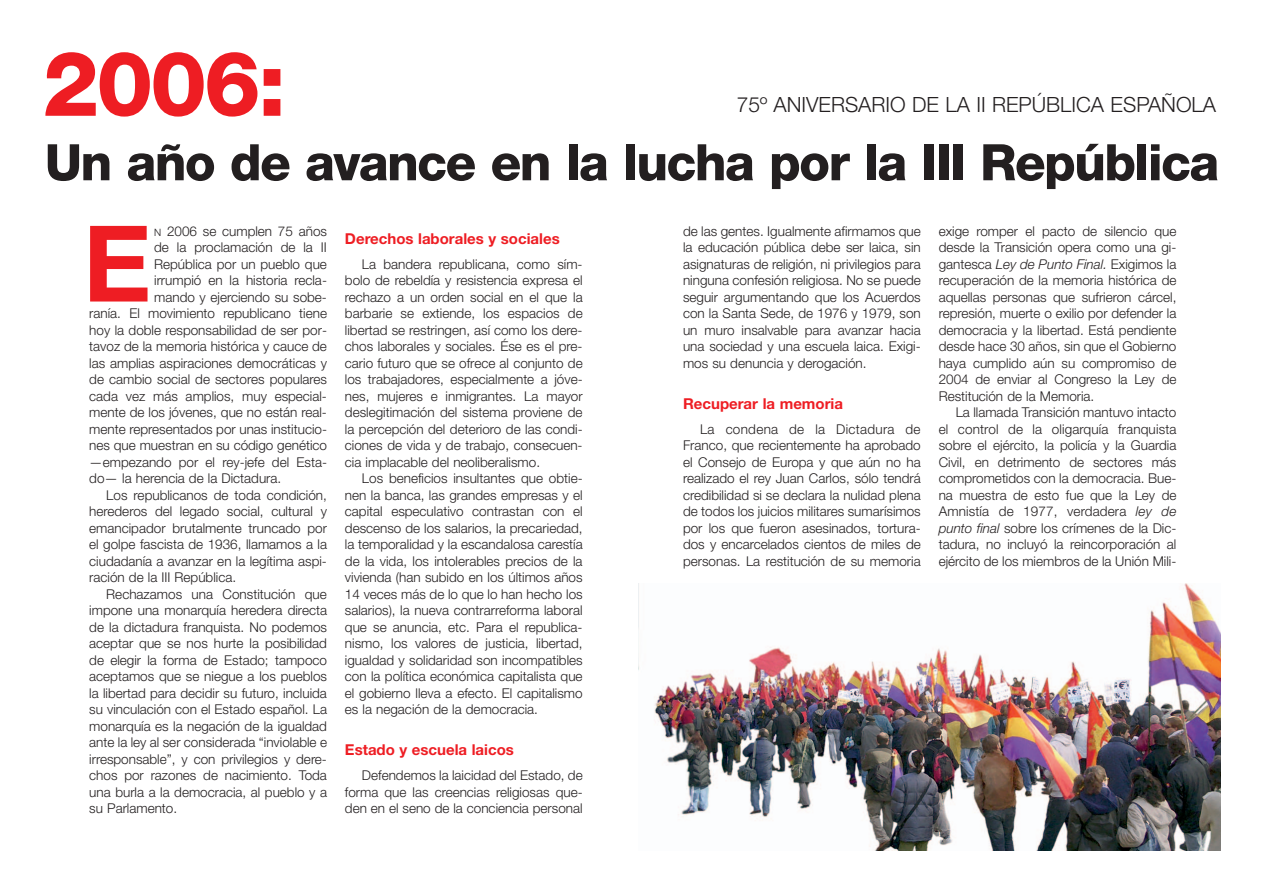
<style>
.page{position:relative;width:1263px;height:893px;background:#fff}
.page>*{position:absolute;margin:0;border:0;box-sizing:border-box;transform-origin:0 0}
.t1{font:700 105.9px "Helvetica Neue";color:#ee1d23}
.t2{font:800 90px "Helvetica Neue";color:#ee1d23}
.t3{font:800 50.4px "Helvetica Neue";letter-spacing:-.03em;color:#231f20}
.t4{font:300 21px "Helvetica Neue";color:#231f20}
.t5{font:700 15px "Helvetica Neue";color:#ee1d23}
.t6{font:300 13.5px/16.5px "Helvetica Neue";color:#231f20;text-align:justify}
.s1{font-size:10.2px}
.s2{font-style:italic}
</style>
<div class="page">
<img style="left:639px;top:583px;width:581px;height:267px">
<h2 class="t2" style="left:43px;top:52px;width:245px">2006:</h2>
<h3 class="t3" style="left:45px;top:144px;width:1176px">Un año de avance en la lucha por la III República</h3>
<h3 class="t4" style="left:737px;top:97px;width:481px">75º ANIVERSARIO DE LA II REPÚBLICA ESPAÑOLA</h3>
<h1 class="t1" style="left:83px;top:226px;width:70px">E</h1>
<p class="t6" style="left:154px;top:224px;width:174px"><span class="s1">N</span> 2006 se cumplen 75 años</p>
<p class="t6" style="left:154px;top:240px;width:174px">de la proclamación de la II</p>
<p class="t6" style="left:154px;top:257px;width:174px">República por un pueblo que</p>
<p class="t6" style="left:154px;top:273px;width:174px">irrumpió en la historia recla-</p>
<p class="t6" style="left:154px;top:290px;width:174px">mando y ejerciendo su sobe-</p>
<p class="t6" style="left:89px;top:306px;width:239px">ranía. El movimiento republicano tiene</p>
<p class="t6" style="left:89px;top:323px;width:239px">hoy la doble responsabilidad de ser por-</p>
<p class="t6" style="left:89px;top:339px;width:239px">tavoz de la memoria histórica y cauce de</p>
<p class="t6" style="left:89px;top:356px;width:239px">las amplias aspiraciones democráticas y</p>
<p class="t6" style="left:89px;top:372px;width:239px">de cambio social de sectores populares</p>
<p class="t6" style="left:89px;top:389px;width:239px">cada vez más amplios, muy especial-</p>
<p class="t6" style="left:89px;top:405px;width:239px">mente de los jóvenes, que no están real-</p>
<p class="t6" style="left:89px;top:422px;width:239px">mente representados por unas institucio-</p>
<p class="t6" style="left:89px;top:438px;width:239px">nes que muestran en su código genético</p>
<p class="t6" style="left:89px;top:455px;width:239px">—empezando por el rey-jefe del Esta-</p>
<p class="t6" style="left:89px;top:471px;width:193px">do— la herencia de la Dictadura.</p>
<p class="t6" style="left:106px;top:488px;width:222px">Los republicanos de toda condición,</p>
<p class="t6" style="left:89px;top:504px;width:239px">herederos del legado social, cultural y</p>
<p class="t6" style="left:89px;top:521px;width:239px">emancipador brutalmente truncado por</p>
<p class="t6" style="left:89px;top:537px;width:239px">el golpe fascista de 1936, llamamos a la</p>
<p class="t6" style="left:89px;top:554px;width:239px">ciudadanía a avanzar en la legítima aspi-</p>
<p class="t6" style="left:89px;top:570px;width:148px">ración de la III República.</p>
<p class="t6" style="left:106px;top:587px;width:222px">Rechazamos una Constitución que</p>
<p class="t6" style="left:89px;top:603px;width:239px">impone una monarquía heredera directa</p>
<p class="t6" style="left:89px;top:620px;width:239px">de la dictadura franquista. No podemos</p>
<p class="t6" style="left:89px;top:636px;width:239px">aceptar que se nos hurte la posibilidad</p>
<p class="t6" style="left:89px;top:653px;width:239px">de elegir la forma de Estado; tampoco</p>
<p class="t6" style="left:89px;top:669px;width:239px">aceptamos que se niegue a los pueblos</p>
<p class="t6" style="left:89px;top:686px;width:239px">la libertad para decidir su futuro, incluida</p>
<p class="t6" style="left:89px;top:702px;width:239px">su vinculación con el Estado español. La</p>
<p class="t6" style="left:89px;top:719px;width:239px">monarquía es la negación de la igualdad</p>
<p class="t6" style="left:89px;top:735px;width:239px">ante la ley al ser considerada “inviolable e</p>
<p class="t6" style="left:89px;top:752px;width:239px">irresponsable”, y con privilegios y dere-</p>
<p class="t6" style="left:89px;top:768px;width:239px">chos por razones de nacimiento. Toda</p>
<p class="t6" style="left:89px;top:785px;width:239px">una burla a la democracia, al pueblo y a</p>
<p class="t6" style="left:89px;top:801px;width:89px">su Parlamento.</p>
<p class="t5" style="left:345px;top:233px;width:216px">Derechos laborales y sociales</p>
<p class="t6" style="left:345px;top:257px;width:239px;text-indent:17px">La bandera republicana, como sím&shy;bolo de rebeldía y resistencia expresa el rechazo a un orden social en el que la barbarie se extiende, los espacios de libertad se restringen, así como los dere&shy;chos laborales y sociales. Ése es el pre&shy;cario futuro que se ofrece al conjunto de los trabajadores, especialmente a jóve&shy;nes, mujeres e inmigrantes. La mayor deslegitimación del sistema proviene de la percepción del deterioro de las condi&shy;ciones de vida y de trabajo, consecuen&shy;cia implacable del neoliberalismo.</p>
<p class="t6" style="left:345px;top:471px;width:239px;text-indent:17px">Los beneficios insultantes que obtie&shy;nen la banca, las grandes empresas y el capital especulativo contrastan con el descenso de los salarios, la precariedad, la temporalidad y la escandalosa carestía de la vida, los intolerables precios de la vivienda (han subido en los últimos años 14 veces más de lo que lo han hecho los salarios), la nueva contrarreforma laboral que se anuncia, etc. Para el republica&shy;nismo, los valores de justicia, libertad, igualdad y solidaridad son incompatibles con la política económica capitalista que el gobierno lleva a efecto. El capitalismo es la negación de la democracia.</p>
<p class="t5" style="left:345px;top:745px;width:170px">Estado y escuela laicos</p>
<p class="t6" style="left:345px;top:768px;width:239px;text-indent:17px">Defendemos la laicidad del Estado, de forma que las creencias religiosas que&shy;den en el seno de la conciencia personal</p>
<p class="t6" style="left:683px;top:224px;width:239px">de las gentes. Igualmente afirmamos que la educación pública debe ser laica, sin asignaturas de religión, ni privilegios para ninguna confesión religiosa. No se puede seguir argumentando que los Acuerdos con la Santa Sede, de 1976 y 1979, son un muro insalvable para avanzar hacia una sociedad y una escuela laica. Exigi&shy;mos su denuncia y derogación.</p>
<p class="t5" style="left:683px;top:398px;width:161px">Recuperar la memoria</p>
<p class="t6" style="left:683px;top:422px;width:239px;text-indent:17px">La condena de la Dictadura de Franco, que recientemente ha aprobado el Consejo de Europa y que aún no ha realizado el rey Juan Carlos, sólo tendrá credibilidad si se declara la nulidad plena de todos los juicios militares sumarísimos por los que fueron asesinados, tortura&shy;dos y encarcelados cientos de miles de personas. La restitución de su memoria</p>
<p class="t6" style="left:939px;top:224px;width:239px">exige romper el pacto de silencio que desde la Transición opera como una gi&shy;gantesca <span class="s2">Ley de Punto Final.</span> Exigimos la recuperación de la memoria histórica de aquellas personas que sufrieron cárcel, represión, muerte o exilio por defender la democracia y la libertad. Está pendiente desde hace 30 años, sin que el Gobierno haya cumplido aún su compromiso de 2004 de enviar al Congreso la Ley de Restitución de la Memoria.</p>
<p class="t6" style="left:939px;top:405px;width:239px;text-indent:17px">La llamada Transición mantuvo intacto el control de la oligarquía franquista sobre el ejército, la policía y la Guardia Civil, en detrimento de sectores más comprometidos con la democracia. Bue&shy;na muestra de esto fue que la Ley de Amnistía de 1977, verdadera <span class="s2">ley de punto final</span> sobre los crímenes de la Dic&shy;tadura, no incluyó la reincorporación al ejército de los miembros de la Unión Mili-</p>
</div>
